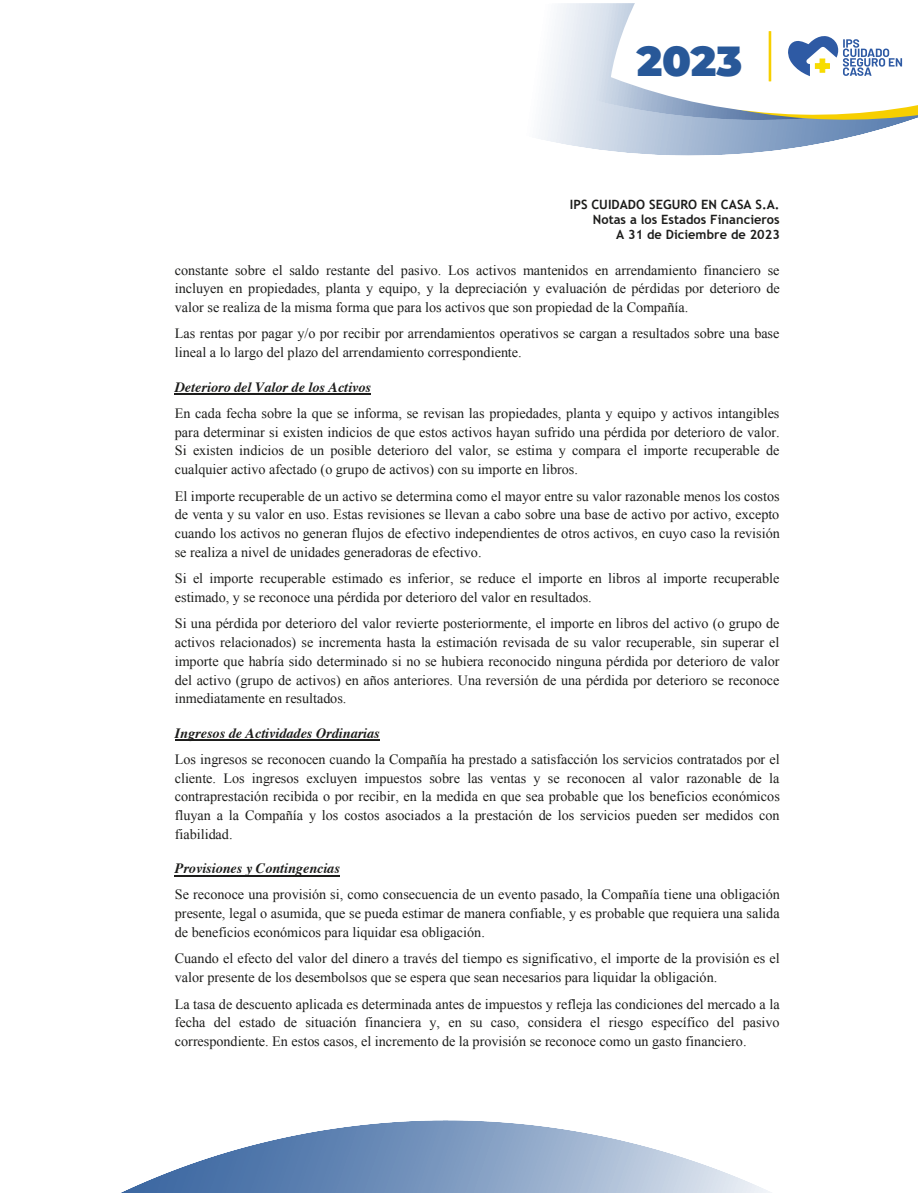
<style>
.page{position:relative;width:918px;height:1193px;background:#fff}
.page>*{position:absolute;margin:0;border:0;box-sizing:border-box;transform-origin:0 0}
.t1{font:900 42px "Montserrat";color:#285898}
.t2{font:14.25px/18.8px "Times New Roman";color:#1d1d1b;text-align:justify}
.t3{font:italic 700 14.25px "Times";color:#1d1d1b}
.t4{font:700 12.75px/15px "Trebuchet MS";color:#1d1d1b;text-align:right}
</style>
<div class="page">
<svg style="left:541px;top:120px;width:363px;height:36px"></svg>
<svg style="left:544px;top:3px;width:67px;height:117px;fill:#e5ebf2"></svg>
<svg style="left:123px;top:1120px;width:647px;height:72px"></svg>
<svg style="left:611px;top:3px;width:307px;height:119px"></svg>
<hr style="left:175px;top:393px;width:196px;height:1px;background:#1d1d1b">
<hr style="left:175px;top:739px;width:205px;height:1px;background:#1d1d1b">
<hr style="left:175px;top:874px;width:165px;height:2px;background:#1d1d1b">
<h1 class="t1" style="left:637px;top:37px;width:107px">2023</h1>
<p class="t4" style="left:570px;top:197px;width:211px">IPS CUIDADO SEGURO EN CASA S.A.<br>Notas a los Estados Financieros<br>A 31 de Diciembre de 2023</p>
<p class="t2" style="left:175px;top:262px;width:606px">constante sobre el saldo restante del pasivo. Los activos mantenidos en arrendamiento financiero se incluyen en propiedades, planta y equipo, y la depreciación y evaluación de pérdidas por deterioro de valor se realiza de la misma forma que para los activos que son propiedad de la Compañía.</p>
<p class="t2" style="left:175px;top:325px;width:606px">Las rentas por pagar y/o por recibir por arrendamientos operativos se cargan a resultados sobre una base lineal a lo largo del plazo del arrendamiento correspondiente.</p>
<p class="t3" style="left:175px;top:382px;width:198px">Deterioro del Valor de los Activos</p>
<p class="t2" style="left:175px;top:405px;width:607px">En cada fecha sobre la que se informa, se revisan las propiedades, planta y equipo y activos intangibles para determinar si existen indicios de que estos activos hayan sufrido una pérdida por deterioro de valor.<br>Si existen indicios de un posible deterioro del valor, se estima y compara el importe recuperable de cualquier activo afectado (o grupo de activos) con su importe en libros.</p>
<p class="t2" style="left:175px;top:487px;width:607px">El importe recuperable de un activo se determina como el mayor entre su valor razonable menos los costos de venta y su valor en uso. Estas revisiones se llevan a cabo sobre una base de activo por activo, excepto cuando los activos no generan flujos de efectivo independientes de otros activos, en cuyo caso la revisión se realiza a nivel de unidades generadoras de efectivo.</p>
<p class="t2" style="left:175px;top:570px;width:606px">Si el importe recuperable estimado es inferior, se reduce el importe en libros al importe recuperable estimado, y se reconoce una pérdida por deterioro del valor en resultados.</p>
<p class="t2" style="left:175px;top:615px;width:606px">Si una pérdida por deterioro del valor revierte posteriormente, el importe en libros del activo (o grupo de activos relacionados) se incrementa hasta la estimación revisada de su valor recuperable, sin superar el importe que habría sido determinado si no se hubiera reconocido ninguna pérdida por deterioro de valor del activo (grupo de activos) en años anteriores. Una reversión de una pérdida por deterioro se reconoce inmediatamente en resultados.</p>
<p class="t3" style="left:175px;top:727px;width:207px">Ingresos de Actividades Ordinarias</p>
<p class="t2" style="left:175px;top:751px;width:607px">Los ingresos se reconocen cuando la Compañía ha prestado a satisfacción los servicios contratados por el cliente. Los ingresos excluyen impuestos sobre las ventas y se reconocen al valor razonable de la contraprestación recibida o por recibir, en la medida en que sea probable que los beneficios económicos fluyan a la Compañía y los costos asociados a la prestación de los servicios pueden ser medidos con fiabilidad.</p>
<p class="t3" style="left:175px;top:863px;width:167px">Provisiones y Contingencias</p>
<p class="t2" style="left:175px;top:886px;width:607px">Se reconoce una provisión si, como consecuencia de un evento pasado, la Compañía tiene una obligación presente, legal o asumida, que se pueda estimar de manera confiable, y es probable que requiera una salida de beneficios económicos para liquidar esa obligación.</p>
<p class="t2" style="left:175px;top:950px;width:606px">Cuando el efecto del valor del dinero a través del tiempo es significativo, el importe de la provisión es el valor presente de los desembolsos que se espera que sean necesarios para liquidar la obligación.</p>
<p class="t2" style="left:175px;top:995px;width:606px">La tasa de descuento aplicada es determinada antes de impuestos y refleja las condiciones del mercado a la fecha del estado de situación financiera y, en su caso, considera el riesgo específico del pasivo correspondiente. En estos casos, el incremento de la provisión se reconoce como un gasto financiero.</p>
</div>
